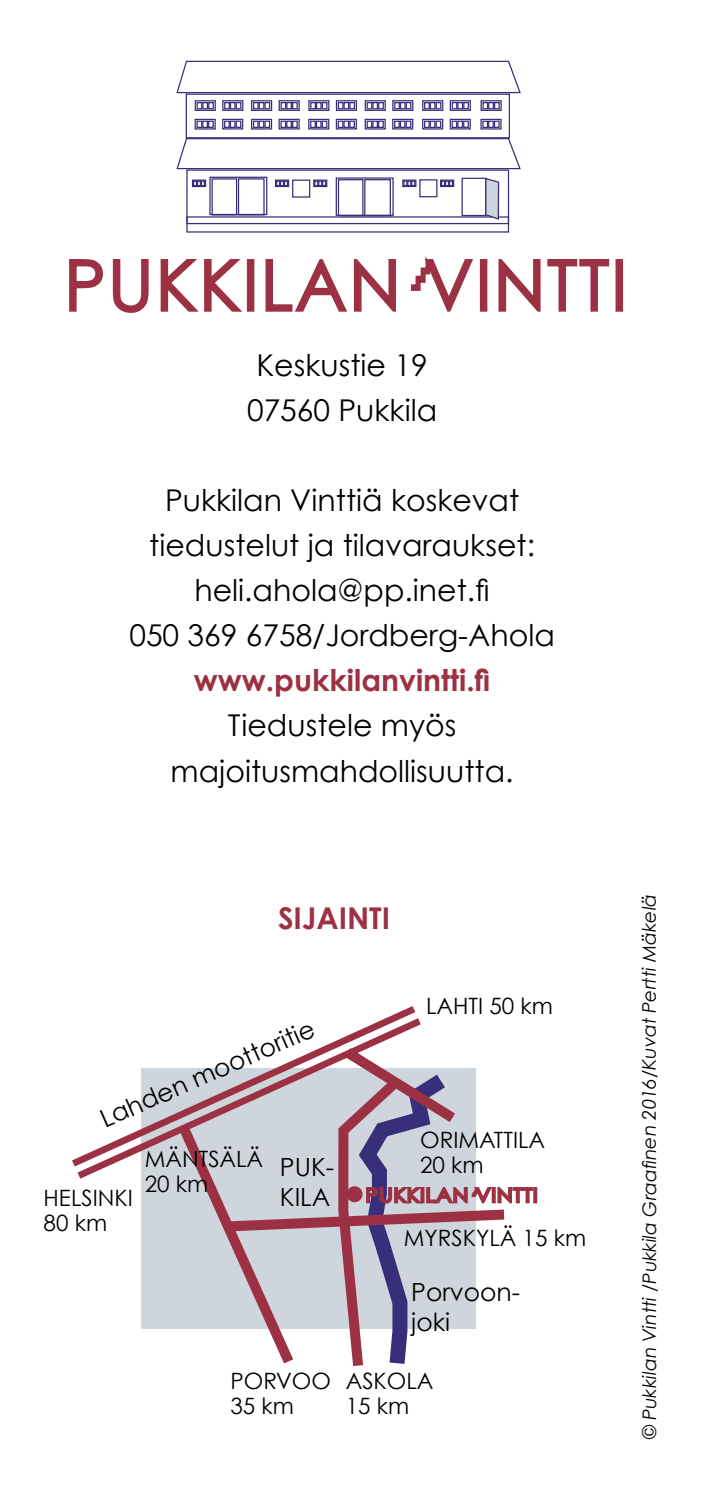
<style>
.page{position:relative;width:702px;height:1489px;background:#fff}
.page>*{position:absolute;margin:0;border:0;box-sizing:border-box;transform-origin:0 0}
.t1{font:30px "Century Gothic";color:#000}
.t2{font:700 30px "Century Gothic";color:#9c3144}
.t3{font:25px "Century Gothic";color:#000}
.t4{font:22.5px/25px "Century Gothic";color:#000}
.t5{font:italic 18.75px "Century Gothic";color:#000}
</style>
<div class="page">
<div style="left:141px;top:1068px;width:334px;height:260px;background:#ced5dc"></div>
<svg style="left:72px;top:1012px;width:349px;height:167px"></svg>
<svg style="left:69px;top:257px;width:555px;height:56px"></svg>
<svg style="left:170px;top:1038px;width:368px;height:328px"></svg>
<div style="left:186px;top:169px;width:323px;height:55px;border:1px solid #392e7a"></div>
<div style="left:186px;top:93px;width:324px;height:45px;border:1px solid #392e7a"></div>
<svg style="left:176px;top:137px;width:345px;height:33px"></svg>
<div style="left:209px;top:177px;width:58px;height:38px;border:1px solid #392e7a"></div>
<div style="left:211px;top:178px;width:26px;height:37px;border:1px solid #392e7a"></div>
<div style="left:238px;top:178px;width:26px;height:37px;border:1px solid #392e7a"></div>
<div style="left:335px;top:177px;width:58px;height:39px;border:1px solid #392e7a"></div>
<div style="left:338px;top:179px;width:25px;height:37px;border:1px solid #392e7a"></div>
<div style="left:364px;top:179px;width:27px;height:37px;border:1px solid #392e7a"></div>
<svg style="left:176px;top:60px;width:345px;height:34px"></svg>
<div style="left:461px;top:178px;width:25px;height:38px;border:1px solid #392e7a"></div>
<svg style="left:484px;top:177px;width:16px;height:43px"></svg>
<div style="left:419px;top:179px;width:18px;height:18px;border:1px solid #392e7a"></div>
<div style="left:292px;top:179px;width:18px;height:19px;border:1px solid #392e7a"></div>
<div style="left:192px;top:179px;width:14px;height:8px;border:1px solid #392e7a"></div>
<svg style="left:193px;top:180px;width:12px;height:6px"></svg>
<div style="left:275px;top:179px;width:14px;height:8px;border:1px solid #392e7a"></div>
<svg style="left:276px;top:180px;width:12px;height:6px"></svg>
<div style="left:313px;top:179px;width:14px;height:8px;border:1px solid #392e7a"></div>
<svg style="left:314px;top:180px;width:12px;height:6px"></svg>
<div style="left:402px;top:179px;width:14px;height:8px;border:1px solid #392e7a"></div>
<svg style="left:403px;top:180px;width:12px;height:6px"></svg>
<div style="left:440px;top:179px;width:14px;height:8px;border:1px solid #392e7a"></div>
<svg style="left:441px;top:180px;width:12px;height:6px"></svg>
<div style="left:195px;top:100px;width:21px;height:11px;border:1px solid #392e7a"></div>
<div style="left:196px;top:102px;width:6px;height:7px;border:1px solid #392e7a"></div>
<div style="left:202px;top:102px;width:6px;height:7px;border:1px solid #392e7a"></div>
<svg style="left:197px;top:103px;width:11px;height:6px"></svg>
<div style="left:208px;top:102px;width:6px;height:7px;border:1px solid #392e7a"></div>
<div style="left:194px;top:119px;width:22px;height:10px;border:1px solid #392e7a"></div>
<div style="left:196px;top:121px;width:6px;height:7px;border:1px solid #392e7a"></div>
<div style="left:202px;top:121px;width:6px;height:7px;border:1px solid #392e7a"></div>
<svg style="left:197px;top:121px;width:11px;height:6px"></svg>
<div style="left:208px;top:121px;width:6px;height:7px;border:1px solid #392e7a"></div>
<div style="left:222px;top:100px;width:21px;height:11px;border:1px solid #392e7a"></div>
<div style="left:224px;top:102px;width:6px;height:7px;border:1px solid #392e7a"></div>
<svg style="left:225px;top:102px;width:16px;height:7px"></svg>
<div style="left:222px;top:119px;width:21px;height:10px;border:1px solid #392e7a"></div>
<div style="left:224px;top:121px;width:6px;height:7px;border:1px solid #392e7a"></div>
<svg style="left:225px;top:121px;width:10px;height:7px"></svg>
<div style="left:235px;top:121px;width:6px;height:7px;border:1px solid #392e7a"></div>
<div style="left:251px;top:100px;width:21px;height:11px;border:1px solid #392e7a"></div>
<svg style="left:253px;top:102px;width:11px;height:7px"></svg>
<div style="left:264px;top:102px;width:6px;height:7px;border:1px solid #392e7a"></div>
<div style="left:251px;top:119px;width:21px;height:10px;border:1px solid #392e7a"></div>
<svg style="left:253px;top:121px;width:11px;height:7px"></svg>
<div style="left:264px;top:121px;width:6px;height:7px;border:1px solid #392e7a"></div>
<div style="left:278px;top:100px;width:22px;height:11px;border:1px solid #392e7a"></div>
<div style="left:280px;top:102px;width:6px;height:7px;border:1px solid #392e7a"></div>
<div style="left:286px;top:102px;width:6px;height:7px;border:1px solid #392e7a"></div>
<svg style="left:281px;top:103px;width:11px;height:6px"></svg>
<div style="left:292px;top:102px;width:6px;height:7px;border:1px solid #392e7a"></div>
<div style="left:278px;top:119px;width:22px;height:10px;border:1px solid #392e7a"></div>
<div style="left:280px;top:121px;width:6px;height:7px;border:1px solid #392e7a"></div>
<div style="left:286px;top:121px;width:6px;height:7px;border:1px solid #392e7a"></div>
<svg style="left:281px;top:121px;width:11px;height:6px"></svg>
<div style="left:292px;top:121px;width:6px;height:7px;border:1px solid #392e7a"></div>
<div style="left:308px;top:100px;width:21px;height:11px;border:1px solid #392e7a"></div>
<div style="left:310px;top:102px;width:6px;height:7px;border:1px solid #392e7a"></div>
<svg style="left:311px;top:102px;width:16px;height:7px"></svg>
<div style="left:308px;top:119px;width:21px;height:10px;border:1px solid #392e7a"></div>
<div style="left:310px;top:121px;width:6px;height:7px;border:1px solid #392e7a"></div>
<svg style="left:311px;top:121px;width:10px;height:7px"></svg>
<div style="left:321px;top:121px;width:6px;height:7px;border:1px solid #392e7a"></div>
<div style="left:336px;top:100px;width:21px;height:11px;border:1px solid #392e7a"></div>
<svg style="left:338px;top:102px;width:11px;height:7px"></svg>
<div style="left:349px;top:102px;width:6px;height:7px;border:1px solid #392e7a"></div>
<div style="left:336px;top:119px;width:21px;height:10px;border:1px solid #392e7a"></div>
<div style="left:337px;top:121px;width:6px;height:7px;border:1px solid #392e7a"></div>
<div style="left:343px;top:121px;width:6px;height:7px;border:1px solid #392e7a"></div>
<svg style="left:338px;top:121px;width:11px;height:6px"></svg>
<div style="left:349px;top:121px;width:6px;height:7px;border:1px solid #392e7a"></div>
<div style="left:364px;top:100px;width:22px;height:11px;border:1px solid #392e7a"></div>
<div style="left:366px;top:102px;width:6px;height:7px;border:1px solid #392e7a"></div>
<div style="left:372px;top:102px;width:6px;height:7px;border:1px solid #392e7a"></div>
<svg style="left:367px;top:103px;width:11px;height:6px"></svg>
<div style="left:378px;top:102px;width:6px;height:7px;border:1px solid #392e7a"></div>
<div style="left:364px;top:119px;width:22px;height:10px;border:1px solid #392e7a"></div>
<div style="left:366px;top:121px;width:6px;height:7px;border:1px solid #392e7a"></div>
<div style="left:372px;top:121px;width:6px;height:7px;border:1px solid #392e7a"></div>
<svg style="left:367px;top:121px;width:11px;height:6px"></svg>
<div style="left:378px;top:121px;width:6px;height:7px;border:1px solid #392e7a"></div>
<div style="left:392px;top:100px;width:21px;height:11px;border:1px solid #392e7a"></div>
<div style="left:394px;top:102px;width:6px;height:7px;border:1px solid #392e7a"></div>
<svg style="left:395px;top:102px;width:10px;height:7px"></svg>
<div style="left:405px;top:102px;width:6px;height:7px;border:1px solid #392e7a"></div>
<div style="left:392px;top:119px;width:21px;height:10px;border:1px solid #392e7a"></div>
<svg style="left:394px;top:121px;width:11px;height:7px"></svg>
<div style="left:405px;top:121px;width:6px;height:7px;border:1px solid #392e7a"></div>
<div style="left:422px;top:100px;width:21px;height:11px;border:1px solid #392e7a"></div>
<svg style="left:424px;top:102px;width:11px;height:7px"></svg>
<div style="left:435px;top:102px;width:6px;height:7px;border:1px solid #392e7a"></div>
<div style="left:422px;top:119px;width:21px;height:10px;border:1px solid #392e7a"></div>
<div style="left:424px;top:121px;width:6px;height:7px;border:1px solid #392e7a"></div>
<div style="left:429px;top:121px;width:6px;height:7px;border:1px solid #392e7a"></div>
<svg style="left:424px;top:121px;width:11px;height:6px"></svg>
<div style="left:435px;top:121px;width:6px;height:7px;border:1px solid #392e7a"></div>
<div style="left:449px;top:100px;width:22px;height:11px;border:1px solid #392e7a"></div>
<div style="left:451px;top:102px;width:6px;height:7px;border:1px solid #392e7a"></div>
<div style="left:457px;top:102px;width:6px;height:7px;border:1px solid #392e7a"></div>
<svg style="left:452px;top:103px;width:11px;height:6px"></svg>
<div style="left:463px;top:102px;width:6px;height:7px;border:1px solid #392e7a"></div>
<div style="left:449px;top:119px;width:22px;height:10px;border:1px solid #392e7a"></div>
<div style="left:451px;top:121px;width:6px;height:7px;border:1px solid #392e7a"></div>
<div style="left:457px;top:121px;width:6px;height:7px;border:1px solid #392e7a"></div>
<svg style="left:452px;top:121px;width:11px;height:6px"></svg>
<div style="left:463px;top:121px;width:6px;height:7px;border:1px solid #392e7a"></div>
<div style="left:480px;top:100px;width:21px;height:11px;border:1px solid #392e7a"></div>
<svg style="left:483px;top:102px;width:16px;height:7px"></svg>
<div style="left:480px;top:119px;width:21px;height:10px;border:1px solid #392e7a"></div>
<svg style="left:483px;top:121px;width:16px;height:7px"></svg>
<p class="t1" style="left:256px;top:347px;width:173px">Keskustie 19</p>
<p class="t1" style="left:247px;top:392px;width:192px">07560 Pukkila</p>
<p class="t1" style="left:165px;top:482px;width:356px">Pukkilan Vinttiä koskevat</p>
<p class="t1" style="left:149px;top:527px;width:387px">tiedustelut ja tilavaraukset:</p>
<p class="t1" style="left:194px;top:572px;width:297px">heli.ahola@pp.inet.fi</p>
<p class="t1" style="left:129px;top:617px;width:427px">050 369 6758/Jordberg-Ahola</p>
<p class="t2" style="left:194px;top:661px;width:298px">www.pukkilanvintti.fi</p>
<p class="t1" style="left:228px;top:707px;width:230px">Tiedustele myös</p>
<p class="t1" style="left:171px;top:752px;width:344px">majoitusmahdollisuutta.</p>
<p class="t2" style="left:278px;top:898px;width:114px">SIJAINTI</p>
<p class="t3" style="left:95px;top:1106px;width:233px;rotate:-24deg">Lahden moottoritie</p>
<p class="t4" style="left:44px;top:1184px;width:91px">HELSINKI</p>
<p class="t4" style="left:44px;top:1209px;width:65px">80 km</p>
<p class="t4" style="left:145px;top:1145px;width:120px">MÄNTSÄLÄ</p>
<p class="t4" style="left:145px;top:1170px;width:65px">20 km</p>
<p class="t3" style="left:280px;top:1151px;width:56px">PUK-</p>
<p class="t3" style="left:280px;top:1181px;width:52px">KILA</p>
<p class="t4" style="left:426px;top:993px;width:128px">LAHTI 50 km</p>
<p class="t4" style="left:420px;top:1127px;width:127px">ORIMATTILA<br>20 km</p>
<p class="t4" style="left:404px;top:1224px;width:184px">MYRSKYLÄ 15 km</p>
<p class="t3" style="left:411px;top:1276px;width:110px">Porvoon-</p>
<p class="t3" style="left:411px;top:1306px;width:40px">joki</p>
<p class="t4" style="left:230px;top:1367px;width:102px">PORVOO<br>35 km</p>
<p class="t4" style="left:345px;top:1367px;width:89px">ASKOLA</p>
<p class="t4" style="left:345px;top:1392px;width:65px">15 km</p>
<p class="t5" style="left:637px;top:1439px;width:547px;rotate:-90deg">© Pukkilan Vintti /Pukkila Graafinen 2016/Kuvat Pertti Mäkelä</p>
</div>
